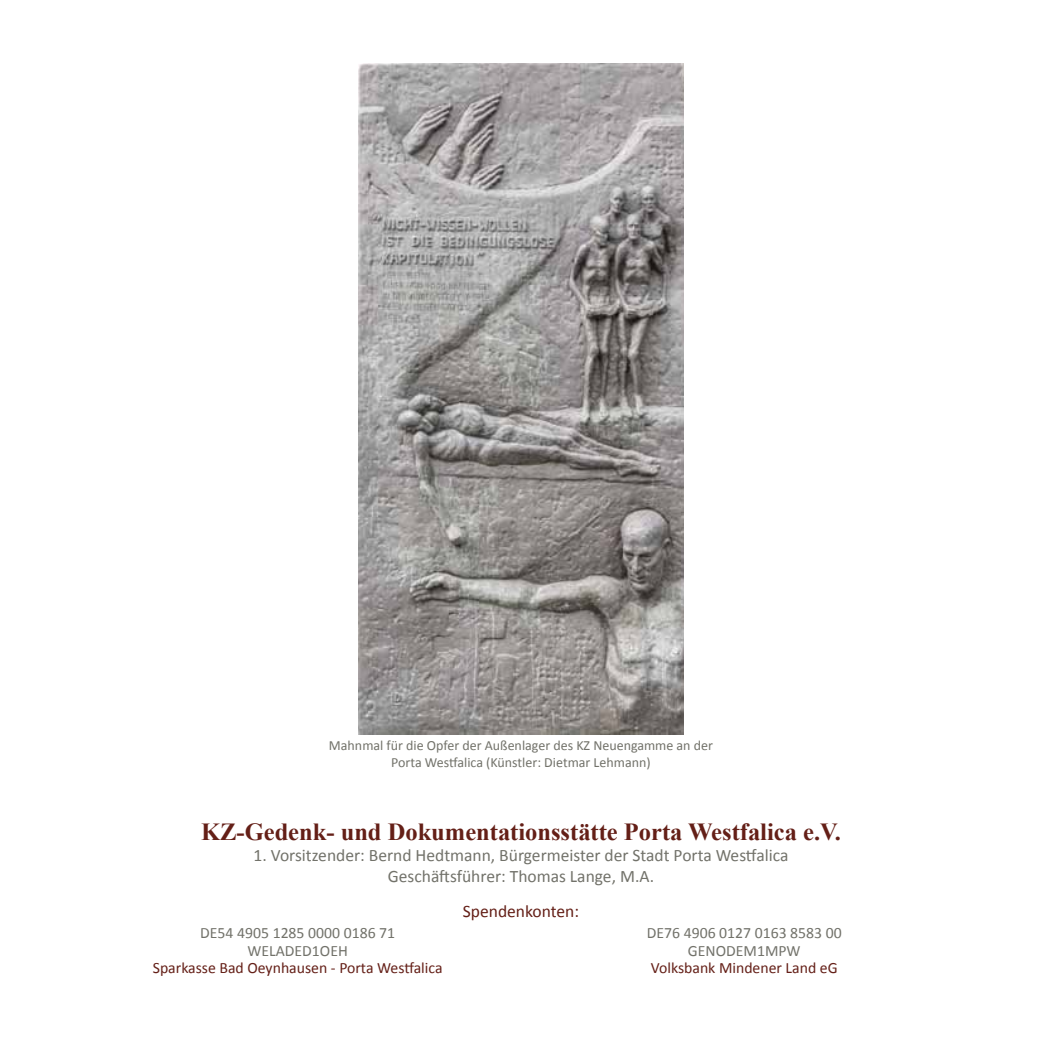
<style>
.page{position:relative;width:1042px;height:1042px;background:#fff}
.page>*{position:absolute;margin:0;border:0;box-sizing:border-box;transform-origin:0 0}
.t1{font:700 24.5px "Times New Roman";color:#641f17}
.t2{font:17.5px/21px "Calibri";color:#72726a;text-align:center}
.t3{font:17.5px "Calibri";color:#641f17}
.t4{font:15.75px/17.5px "Calibri";color:#72726a;text-align:center}
.t5{font:15.75px "Calibri";color:#641f17}
.t6{font:14px/16.8px "Calibri";color:#72726a;text-align:center}
</style>
<div class="page">
<img style="left:358px;top:63px;width:326px;height:671px">
<p class="t6" style="left:329px;top:736px;width:386px">Mahnmal für die Opfer der Außenlager des KZ Neuengamme an der<br>Porta Westfalica (Künstler: Dietmar Lehmann)</p>
<h1 class="t1" style="left:201px;top:814px;width:641px">KZ-Gedenk- und Dokumentationsstätte Porta Westfalica e.V.</h1>
<p class="t2" style="left:254px;top:843px;width:536px">1. Vorsitzender: Bernd Hedtmann, Bürgermeister der Stadt Porta Westfalica<br>Geschäftsführer: Thomas Lange, M.A.</p>
<p class="t3" style="left:463px;top:900px;width:118px">Spendenkonten:</p>
<p class="t4" style="left:200px;top:923px;width:196px">DE54 4905 1285 0000 0186 71<br>WELADED1OEH</p>
<p class="t5" style="left:153px;top:958px;width:291px">Sparkasse Bad Oeynhausen - Porta Westfalica</p>
<p class="t4" style="left:647px;top:923px;width:196px">DE76 4906 0127 0163 8583 00<br>GENODEM1MPW</p>
<p class="t5" style="left:651px;top:958px;width:188px">Volksbank Mindener Land eG</p>
</div>
